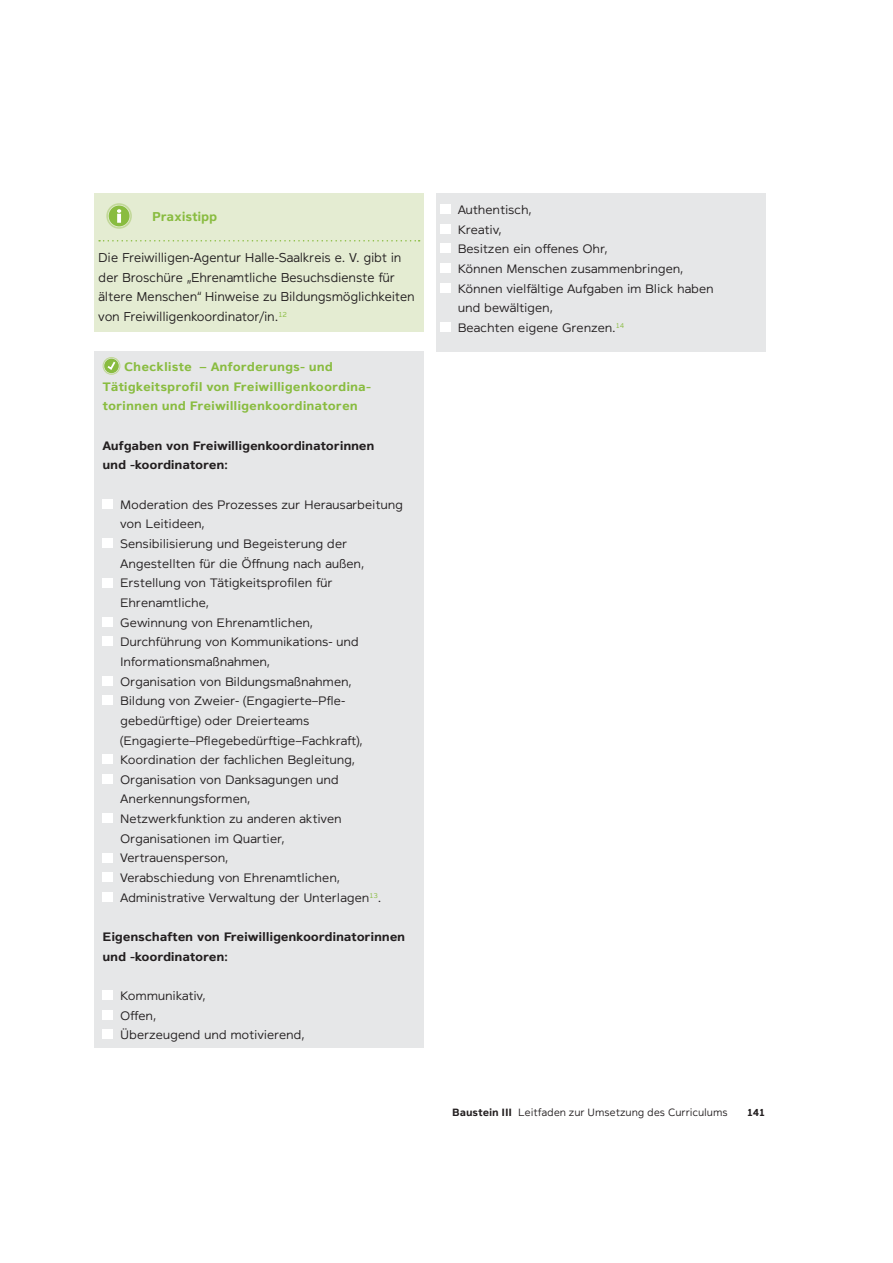
<style>
.page{position:relative;width:893px;height:1263px;background:#fff}
.page>*{position:absolute;margin:0;border:0;box-sizing:border-box;transform-origin:0 0}
.t1{font:300 12.75px/19.6px "Magnum Sans Pro";letter-spacing:-.02em;color:#231f20}
.t2{font:700 12.75px "Magnum Sans Pro";letter-spacing:-.02em;color:#89bc40}
.t3{font:300 12.15px/19.6px "Magnum Sans Pro";letter-spacing:-.02em;color:#231f20;scale:1.05 1}
.t4{font:700 12.15px/19.6px "Magnum Sans Pro";letter-spacing:-.02em;color:#231f20;scale:1.05 1}
.t5{font:700 12.15px/19.6px "Magnum Sans Pro";letter-spacing:-.005em;color:#89bc40;scale:1.05 1}
.t6{font:300 10.5px "Magnum Sans Pro";letter-spacing:-.01em;color:#231f20}
.t7{font:700 10.5px "Magnum Sans Pro";color:#231f20}
.s1{font-weight:700}
</style>
<div class="page">
<div style="left:94px;top:193px;width:330px;height:139px;background:#e4ecd2"></div>
<svg style="left:99px;top:240px;width:321px;height:2px"></svg>
<svg style="left:106px;top:203px;width:26px;height:26px"></svg>
<div style="left:94px;top:351px;width:330px;height:697px;background:#e6e7e8"></div>
<svg style="left:103px;top:357px;width:17px;height:18px"></svg>
<div style="left:103px;top:499px;width:10px;height:10px;background:#fff"></div>
<div style="left:103px;top:538px;width:10px;height:10px;background:#fff"></div>
<div style="left:103px;top:578px;width:10px;height:9px;background:#fff"></div>
<div style="left:103px;top:617px;width:10px;height:10px;background:#fff"></div>
<div style="left:103px;top:637px;width:10px;height:9px;background:#fff"></div>
<div style="left:103px;top:676px;width:10px;height:10px;background:#fff"></div>
<div style="left:103px;top:696px;width:10px;height:9px;background:#fff"></div>
<div style="left:103px;top:755px;width:10px;height:9px;background:#fff"></div>
<div style="left:103px;top:774px;width:10px;height:10px;background:#fff"></div>
<div style="left:103px;top:813px;width:10px;height:10px;background:#fff"></div>
<div style="left:103px;top:853px;width:10px;height:9px;background:#fff"></div>
<div style="left:103px;top:872px;width:10px;height:10px;background:#fff"></div>
<div style="left:103px;top:892px;width:10px;height:10px;background:#fff"></div>
<div style="left:103px;top:990px;width:10px;height:10px;background:#fff"></div>
<div style="left:103px;top:1010px;width:10px;height:10px;background:#fff"></div>
<div style="left:103px;top:1030px;width:10px;height:9px;background:#fff"></div>
<div style="left:436px;top:193px;width:329px;height:158px;background:#e6e7e8"></div>
<div style="left:440px;top:204px;width:10px;height:10px;background:#fff"></div>
<div style="left:440px;top:224px;width:10px;height:10px;background:#fff"></div>
<div style="left:440px;top:244px;width:10px;height:9px;background:#fff"></div>
<div style="left:440px;top:263px;width:10px;height:10px;background:#fff"></div>
<div style="left:440px;top:283px;width:10px;height:10px;background:#fff"></div>
<div style="left:440px;top:322px;width:10px;height:10px;background:#fff"></div>
<p class="t2" style="left:152px;top:211px;width:66px">Praxistipp</p>
<p class="t1" style="left:98px;top:249px;width:318px">Die Freiwilligen-Agentur Halle-Saalkreis e. V. gibt in der Broschüre „Ehrenamtliche Besuchsdienste für ältere Menschen“ Hinweise zu Bildungsmöglichkeiten von Freiwilligenkoordinator/in.<sup>12</sup></p>
<p class="t5" style="left:103px;top:358px;width:257px;text-indent:22px">Checkliste – Anforderungs- und<br>Tätigkeitsprofil von Freiwilligenkoordina&shy;torinnen und Freiwilligenkoordinatoren</p>
<p class="t4" style="left:103px;top:437px;width:260px">Aufgaben von Freiwilligenkoordinatorinnen und -koordinatoren:</p>
<p class="t3" style="left:120px;top:496px;width:271px">Moderation des Prozesses zur Herausarbeitung von Leitideen,<br>Sensibilisierung und Begeisterung der Angestellten für die Öffnung nach außen, Erstellung von Tätigkeitsprofilen für Ehrenamtliche,<br>Gewinnung von Ehrenamtlichen,<br>Durchführung von Kommunikations- und Informationsmaßnahmen,<br>Organisation von Bildungsmaßnahmen,<br>Bildung von Zweier- (Engagierte–Pfle&shy;gebedürftige) oder Dreierteams (Engagierte–Pflegebedürftige–Fachkraft), Koordination der fachlichen Begleitung, Organisation von Danksagungen und Anerkennungsformen,<br>Netzwerkfunktion zu anderen aktiven Organisationen im Quartier,<br>Vertrauensperson,<br>Verabschiedung von Ehrenamtlichen, Administrative Verwaltung der Unterlagen<sup>13</sup>.</p>
<p class="t4" style="left:103px;top:928px;width:290px">Eigenschaften von Freiwilligenkoordinatorinnen und -koordinatoren:</p>
<p class="t3" style="left:120px;top:987px;width:177px">Kommunikativ,<br>Offen,<br>Überzeugend und motivierend,</p>
<p class="t3" style="left:458px;top:201px;width:245px">Authentisch,<br>Kreativ,<br>Besitzen ein offenes Ohr,<br>Können Menschen zusammenbringen,<br>Können vielfältige Aufgaben im Blick haben und bewältigen,<br>Beachten eigene Grenzen.<sup>14</sup></p>
<p class="t6" style="left:452px;top:1108px;width:277px"><span class="s1">Baustein III</span> Leitfaden zur Umsetzung des Curriculums</p>
<p class="t7" style="left:747px;top:1108px;width:20px">141</p>
</div>
